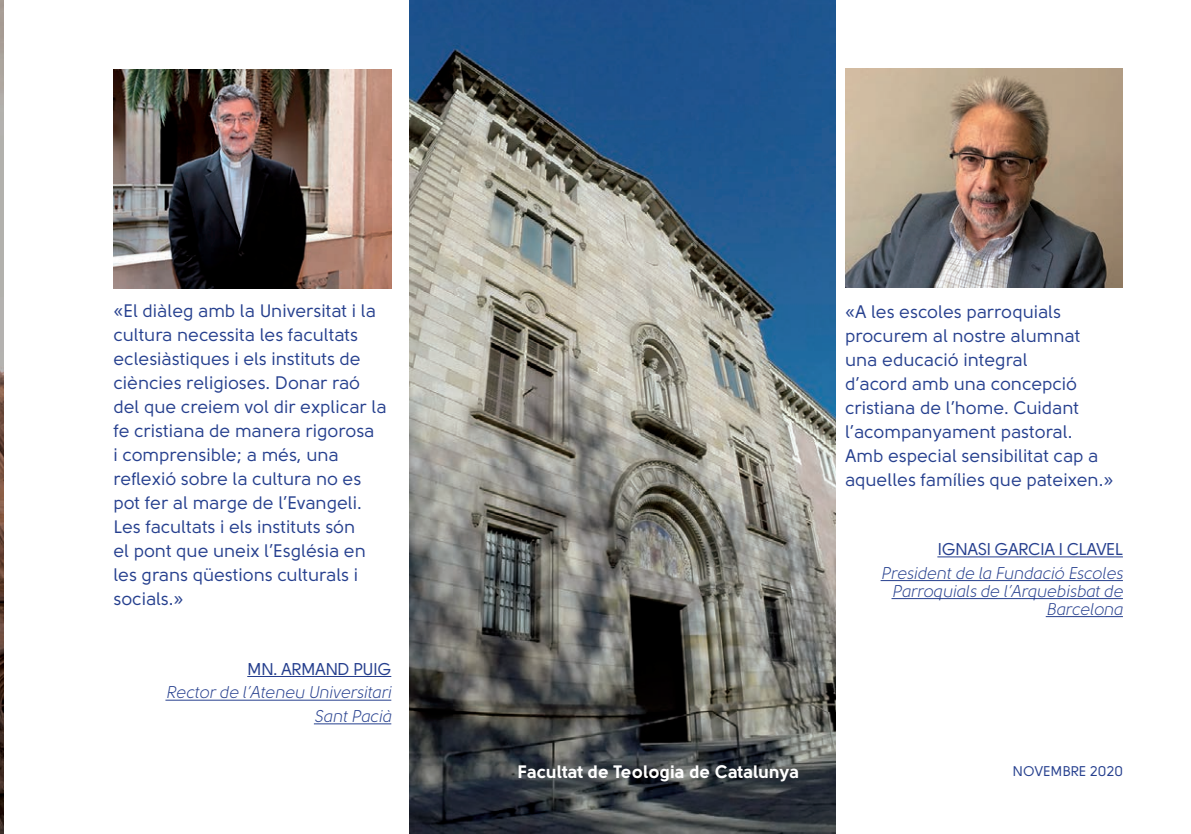
<style>
.page{position:relative;width:1191px;height:834px;background:#fff}
.page>*{position:absolute;margin:0;border:0;box-sizing:border-box;transform-origin:0 0}
.t1{font:18px/24px "Solomon Sans Normal";color:#253f8e}
.t2{font:18px "Solomon Sans Bold";color:#fff}
.t3{font:17px/18px "Solomon Sans Book Italic";letter-spacing:-.03em;color:#253f8e;text-align:right}
.t4{font:17px "Solomon Sans Normal";letter-spacing:-.03em;color:#253f8e}
.t5{font:14px "Solomon Sans Normal";color:#253f8e}
</style>
<div class="page">
<img style="left:410px;top:0;width:425px;height:833px">
<hr style="left:0;top:0;width:3px;height:833px;background:#231f20">
<hr style="left:937px;top:556px;width:186px;height:1px;background:#253f8e">
<hr style="left:880px;top:580px;width:243px;height:1px;background:#253f8e">
<hr style="left:891px;top:598px;width:232px;height:1px;background:#253f8e">
<hr style="left:1045px;top:616px;width:78px;height:1px;background:#253f8e">
<hr style="left:247px;top:676px;width:144px;height:1px;background:#253f8e">
<hr style="left:165px;top:699px;width:226px;height:1px;background:#253f8e">
<hr style="left:314px;top:723px;width:77px;height:1px;background:#253f8e">
<img style="left:113px;top:70px;width:278px;height:219px">
<img style="left:845px;top:68px;width:278px;height:219px">
<p class="t1" style="left:113px;top:299px;width:275px">«El diàleg amb la Universitat i la cultura necessita les facultats eclesiàstiques i els instituts de ciències religioses. Donar raó del que creiem vol dir explicar la fe cristiana de manera rigorosa<br>i comprensible; a més, una reflexió sobre la cultura no es pot fer al marge de l’Evangeli.<br>Les facultats i els instituts són<br>el pont que uneix l’Església en les grans qüestions culturals i socials.»</p>
<p class="t4" style="left:247px;top:659px;width:145px">MN. ARMAND PUIG</p>
<p class="t3" style="left:165px;top:680px;width:227px;line-height:23.6px">Rector de l’Ateneu Universitari<br>Sant Pacià</p>
<p class="t1" style="left:845px;top:299px;width:270px">«A les escoles parroquials procurem al nostre alumnat una educació integral<br>d’acord amb una concepció cristiana de l’home. Cuidant l’acompanyament pastoral.<br>Amb especial sensibilitat cap a aquelles famílies que pateixen.»</p>
<p class="t4" style="left:937px;top:539px;width:187px">IGNASI GARCIA I CLAVEL</p>
<p class="t3" style="left:880px;top:564px;width:244px">President de la Fundació Escoles<br>Parroquials de l’Arquebisbat de<br>Barcelona</p>
<p class="t2" style="left:518px;top:760px;width:283px">Facultat de Teologia de Catalunya</p>
<p class="t5" style="left:1012px;top:763px;width:112px">NOVEMBRE 2020</p>
</div>
